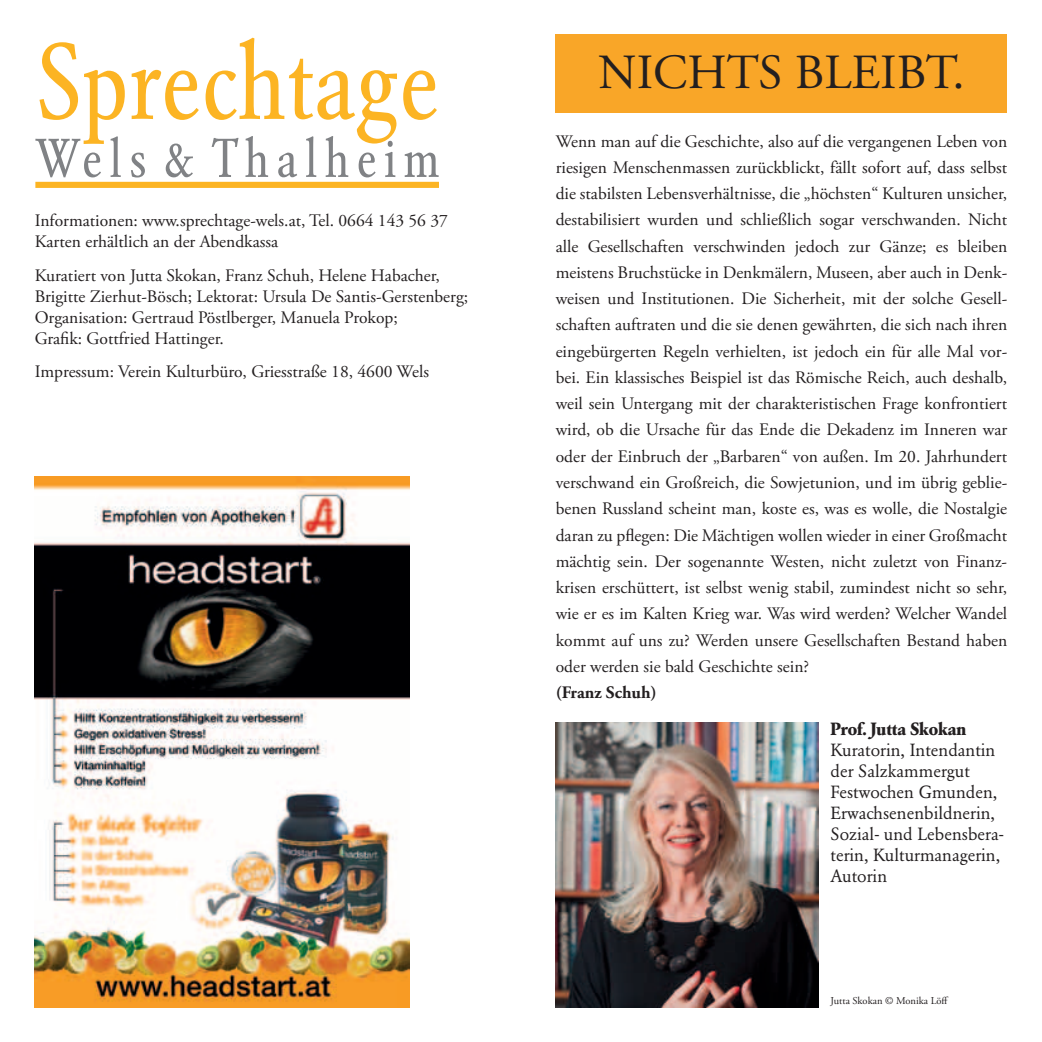
<style>
.page{position:relative;width:1042px;height:1042px;background:#fff}
.page>*{position:absolute;margin:0;border:0;box-sizing:border-box;transform-origin:0 0}
.t1{font:condensed 106.92px "Garamond BE";letter-spacing:.005em;color:#fcb423}
.t2{font:condensed 53.9px "Garamond BE";letter-spacing:.135em;color:#808285}
.t3{font:49px "Adobe Garamond Pro";color:#231f20}
.t4{font:17.5px/26.2px "Adobe Garamond Pro";color:#231f20}
.t5{font:17.5px/21px "Garamond BE";color:#231f20}
.t6{font:700 17.5px "Garamond BE";color:#231f20}
.t7{font:700 17.5px "Adobe Garamond Pro";color:#231f20}
.t8{font:10.5px "Adobe Garamond Pro";color:#231f20}
</style>
<div class="page">
<div style="left:556px;top:35px;width:451px;height:78px;background:#f9a628"></div>
<img style="left:556px;top:722px;width:262px;height:285px">
<div style="left:35px;top:182px;width:404px;height:6px;background:#fcb423"></div>
<img style="left:35px;top:477px;width:374px;height:530px">
<h1 class="t1" style="left:35px;top:22px;width:405px">Sprechtage</h1>
<h2 class="t2" style="left:35px;top:128px;width:406px">Wels &amp; Thalheim</h2>
<p class="t4" style="left:35px;top:211px;width:415px;line-height:21px">Informationen: www.sprechtage-wels.at, Tel. 0664 143 56 37<br>Karten erhältlich an der Abendkassa</p>
<p class="t4" style="left:35px;top:265px;width:435px;line-height:21px">Kuratiert von Jutta Skokan, Franz Schuh, Helene Habacher, Brigitte Zierhut-Bösch; Lektorat: Ursula De Santis-Gerstenberg; Organisation: Gertraud Pöstlberger, Manuela Prokop;<br>Grafik: Gottfried Hattinger.</p>
<p class="t4" style="left:35px;top:359px;width:396px">Impressum: Verein Kulturbüro, Griesstraße 18, 4600 Wels</p>
<h3 class="t3" style="left:598px;top:43px;width:368px">NICHTS BLEIBT.</h3>
<p class="t4" style="left:556px;top:129px;width:453px;text-align:justify">Wenn man auf die Geschichte, also auf die vergangenen Leben von riesigen Menschenmassen zurückblickt, fällt sofort auf, dass selbst die stabilsten Lebensverhältnisse, die „höchsten“ Kulturen unsicher, destabilisiert wurden und schließlich sogar verschwanden. Nicht alle Gesellschaften verschwinden jedoch zur Gänze; es bleiben meistens Bruchstücke in Denkmälern, Museen, aber auch in Denk&shy;weisen und Institutionen. Die Sicherheit, mit der solche Gesell&shy;schaften auftraten und die sie denen gewährten, die sich nach ihren eingebürgerten Regeln verhielten, ist jedoch ein für alle Mal vor&shy;bei. Ein klassisches Beispiel ist das Römische Reich, auch deshalb, weil sein Untergang mit der charakteristischen Frage konfrontiert wird, ob die Ursache für das Ende die Dekadenz im Inneren war oder der Einbruch der „Barbaren“ von außen. Im 20. Jahrhundert verschwand ein Großreich, die Sowjetunion, und im übrig geblie&shy;benen Russland scheint man, koste es, was es wolle, die Nostalgie daran zu pflegen: Die Mächtigen wollen wieder in einer Großmacht mächtig sein. Der sogenannte Westen, nicht zuletzt von Finanz&shy;krisen erschüttert, ist selbst wenig stabil, zumindest nicht so sehr, wie er es im Kalten Krieg war. Was wird werden? Welcher Wandel kommt auf uns zu? Werden unsere Gesellschaften Bestand haben oder werden sie bald Geschichte sein?</p>
<p class="t7" style="left:556px;top:682px;width:102px">(Franz Schuh)</p>
<p class="t6" style="left:830px;top:719px;width:137px">Prof. Jutta Skokan</p>
<p class="t5" style="left:830px;top:740px;width:174px">Kuratorin, Intendantin der Salzkammergut<br>Festwochen Gmunden,<br>Erwachsenenbildnerin,<br>Sozial- und Lebensbera&shy;terin, Kulturmanagerin,<br>Autorin</p>
<p class="t8" style="left:830px;top:994px;width:119px">Jutta Skokan © Monika Löff</p>
</div>
